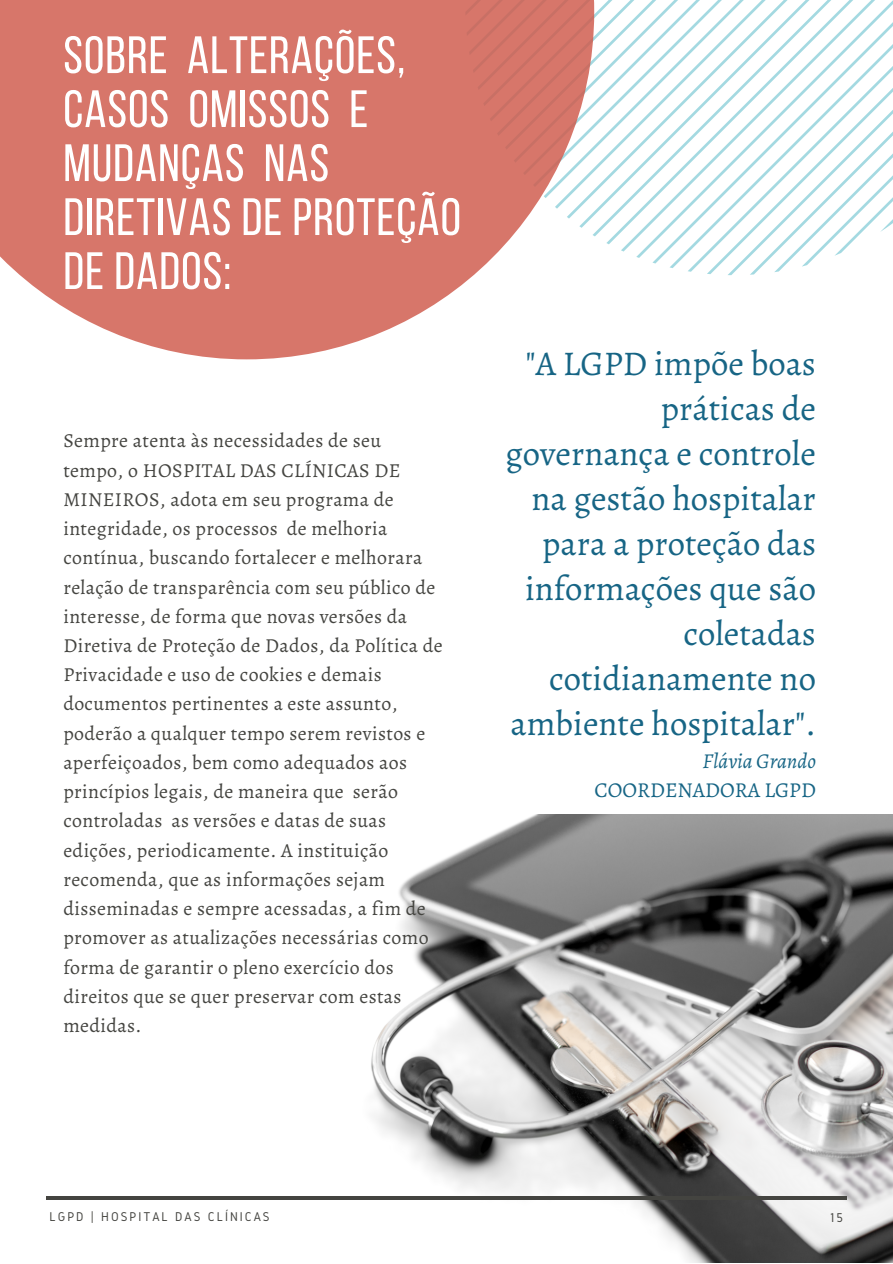
<style>
.page{position:relative;width:893px;height:1264px;background:#fff}
.page>*{position:absolute;margin:0;border:0;box-sizing:border-box;transform-origin:0 0}
.t1{font:52.5px/54px "Bebas Neue";letter-spacing:.02em;color:#fff}
.t2{font:34.65px/45px "Alegreya";color:#176585;text-align:right}
.t3{font:21.15px "Alegreya";color:#176585}
.t4{font:italic 21.15px "Alegreya";color:#176585}
.t5{font:19.8px/29.2px "Alegreya";letter-spacing:.02em;color:#444440}
.t6{font:13.2px "Gidole";letter-spacing:.15em;color:#444440}
</style>
<div class="page">
<svg style="left:594px;top:0;width:298px;height:275px"></svg>
<img style="left:358px;top:814px;width:534px;height:448px">
<hr style="left:46px;top:1196px;width:800px;height:3px;background:#444440">
<svg style="left:0;top:0;width:594px;height:359px;fill:#d7766a"></svg>
<p class="t1" style="left:63px;top:33px;width:399px">SOBRE ALTERAÇÕES,<br>CASOS OMISSOS E<br>MUDANÇAS NAS<br>DIRETIVAS DE PROTEÇÃO<br>DE DADOS:</p>
<p class="t5" style="left:63px;top:426px;width:381px">Sempre atenta às necessidades de seu tempo, o HOSPITAL DAS CLÍNICAS DE MINEIROS, adota em seu programa de integridade, os processos de melhoria contínua, buscando fortalecer e melhorara relação de transparência com seu público de interesse, de forma que novas versões da Diretiva de Proteção de Dados, da Política de Privacidade e uso de cookies e demais documentos pertinentes a este assunto, poderão a qualquer tempo serem revistos e aperfeiçoados, bem como adequados aos princípios legais, de maneira que serão controladas as versões e datas de suas edições, periodicamente. A instituição recomenda, que as informações sejam disseminadas e sempre acessadas, a fim de promover as atualizações necessárias como forma de garantir o pleno exercício dos direitos que se quer preservar com estas medidas.</p>
<p class="t2" style="left:505px;top:341px;width:312px">"A LGPD impõe boas práticas de governança e controle na gestão hospitalar para a proteção das informações que são coletadas cotidianamente no ambiente hospitalar".</p>
<p class="t4" style="left:702px;top:746px;width:115px">Flávia Grando</p>
<p class="t3" style="left:594px;top:775px;width:223px">COORDENADORA LGPD</p>
<p class="t6" style="left:49px;top:1209px;width:222px">LGPD | HOSPITAL DAS CLÍNICAS</p>
<p class="t6" style="left:829px;top:1210px;width:15px">15</p>
</div>
